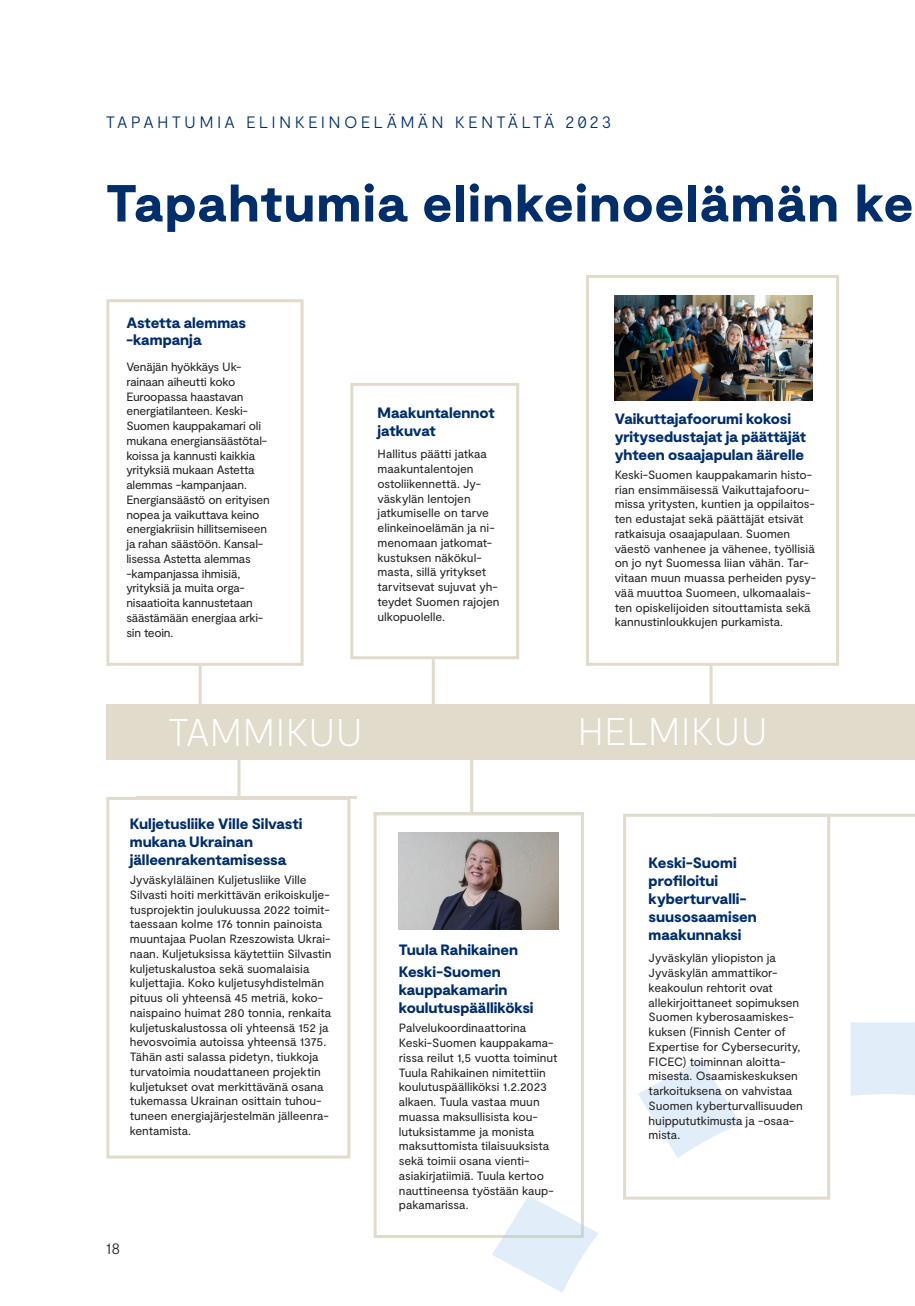
<style>
.page{position:relative;width:915px;height:1306px;background:#fff}
.page>*{position:absolute;margin:0;border:0;box-sizing:border-box;transform-origin:0 0}
.Otsikko_1{font:900 52.05px "Moderat";letter-spacing:.025em;color:#002e6b}
.sitaatti{font:100 38.55px "Moderat";color:#fff}
.ingressi{font:300 16.5px "Moderat";letter-spacing:.195em;color:#002e6b}
.Otsikko_1-2{font:900 15px/18px "Moderat";color:#002e6b}
.t1{font:300 15px "Moderat";color:#231f20}
.sitaatti-2{font:12px/14.7px "Moderat";letter-spacing:-.005em;color:#231f20}
</style>
<div class="page">
<div style="left:106px;top:797px;width:244px;height:361px;border:3px solid #e1dbcc"></div>
<div style="left:106px;top:704px;width:808px;height:55px;background:#e1dbcc"></div>
<hr style="left:237px;top:756px;width:3px;height:40px;background:#e1dbcc">
<hr style="left:136px;top:796px;width:220px;height:3px;background:#e1dbcc">
<hr style="left:199px;top:666px;width:3px;height:41px;background:#e1dbcc">
<hr style="left:431px;top:659px;width:3px;height:45px;background:#e1dbcc">
<div style="left:106px;top:299px;width:197px;height:367px;border:3px solid #e1dbcc"></div>
<div style="left:350px;top:383px;width:169px;height:276px;border:3px solid #e1dbcc"></div>
<div style="left:373px;top:812px;width:210px;height:425px;border:3px solid #e1dbcc"></div>
<hr style="left:470px;top:755px;width:3px;height:57px;background:#e1dbcc">
<hr style="left:373px;top:812px;width:210px;height:3px;background:#e1dbcc">
<svg style="left:638px;top:1060px;width:102px;height:98px"></svg>
<svg style="left:491px;top:1195px;width:107px;height:97px"></svg>
<div style="left:850px;top:1022px;width:64px;height:73px;background:#e1eef9"></div>
<div style="left:623px;top:813px;width:206px;height:386px;border:3px solid #e1dbcc"></div>
<div style="left:586px;top:275px;width:252px;height:391px;border:3px solid #e1dbcc"></div>
<img style="left:614px;top:296px;width:198px;height:104px">
<hr style="left:711px;top:813px;width:203px;height:3px;background:#e1dbcc">
<hr style="left:709px;top:666px;width:3px;height:38px;background:#e1dbcc">
<img style="left:399px;top:832px;width:159px;height:97px">
<p class="ingressi" style="left:106px;top:112px;width:506px">TAPAHTUMIA ELINKEINOELÄMÄN KENTÄLTÄ 2023</p>
<p class="Otsikko_1" style="left:106px;top:173px;width:808px">Tapahtumia elinkeinoelämän ke</p>
<p class="Otsikko_1-2" style="left:126px;top:315px;width:121px;line-height:16.5px">Astetta alemmas -kampanja</p>
<p class="sitaatti-2" style="left:126px;top:360px;width:145px">Venäjän hyökkäys Uk&shy;rainaan aiheutti koko<br>Euroopassa haastavan energiatilanteen. Keski-<br>Suomen kauppakamari oli mukana energiansäästötal&shy;koissa ja kannusti kaikkia yrityksiä mukaan Astetta alemmas -kampanjaan.<br>Energiansäästö on erityisen nopea ja vaikuttava keino energiakriisin hillitsemiseen ja rahan säästöön. Kansal&shy;lisessa Astetta alemmas -kampanjassa ihmisiä, yrityksiä ja muita orga&shy;nisaatioita kannustetaan säästämään energiaa arki&shy;sin teoin.</p>
<p class="Otsikko_1-2" style="left:377px;top:405px;width:119px">Maakuntalennot jatkuvat</p>
<p class="sitaatti-2" style="left:377px;top:447px;width:123px">Hallitus päätti jatkaa maakuntalentojen ostoliikennettä. Jy&shy;väskylän lentojen jatkumiselle on tarve elinkeinoelämän ja ni&shy;menomaan jatkomat&shy;kustuksen näkökul&shy;masta, sillä yritykset tarvitsevat sujuvat yh&shy;teydet Suomen rajojen ulkopuolelle.</p>
<p class="Otsikko_1-2" style="left:614px;top:410px;width:193px">Vaikuttajafoorumi kokosi yritysedustajat ja päättäjät yhteen osaajapulan äärelle</p>
<p class="sitaatti-2" style="left:614px;top:467px;width:203px">Keski-Suomen kauppakamarin histo&shy;rian ensimmäisessä Vaikuttajafooru&shy;missa yritysten, kuntien ja oppilaitos&shy;ten edustajat sekä päättäjät etsivät ratkaisuja osaajapulaan. Suomen väestö vanhenee ja vähenee, työllisiä on jo nyt Suomessa liian vähän. Tar&shy;vitaan muun muassa perheiden pysy&shy;vää muuttoa Suomeen, ulkomaalais&shy;ten opiskelijoiden sitouttamista sekä kannustinloukkujen purkamista.</p>
<p class="sitaatti" style="left:168px;top:710px;width:197px">TAMMIKUU</p>
<p class="sitaatti" style="left:577px;top:709px;width:192px">HELMIKUU</p>
<p class="Otsikko_1-2" style="left:130px;top:815px;width:174px">Kuljetusliike Ville Silvasti mukana Ukrainan jälleenrakentamisessa</p>
<p class="sitaatti-2" style="left:130px;top:872px;width:203px">Jyväskyläläinen Kuljetusliike Ville Silvasti hoiti merkittävän erikoiskulje&shy;tusprojektin joulukuussa 2022 toimit&shy;taessaan kolme 176 tonnin painoista muuntajaa Puolan Rzeszowista Ukrai&shy;naan. Kuljetuksissa käytettiin Silvastin kuljetuskalustoa sekä suomalaisia kuljettajia. Koko kuljetusyhdistelmän pituus oli yhteensä 45 metriä, koko&shy;naispaino huimat 280 tonnia, renkaita kuljetuskalustossa oli yhteensä 152 ja hevosvoimia autoissa yhteensä 1375.<br>Tähän asti salassa pidetyn, tiukkoja turvatoimia noudattaneen projektin kuljetukset ovat merkittävänä osana tukemassa Ukrainan osittain tuhou&shy;tuneen energiajärjestelmän jälleenra&shy;kentamista.</p>
<p class="t1" style="left:106px;top:1240px;width:16px">18</p>
<p class="Otsikko_1-2" style="left:399px;top:941px;width:121px">Tuula Rahikainen</p>
<p class="Otsikko_1-2" style="left:399px;top:963px;width:136px">Keski-Suomen kauppakamarin koulutuspäälliköksi</p>
<p class="sitaatti-2" style="left:399px;top:1021px;width:160px">Palvelukoordinaattorina<br>Keski-Suomen kauppakama&shy;rissa reilut 1,5 vuotta toiminut<br>Tuula Rahikainen nimitettiin koulutuspäälliköksi 1.2.2023 alkaen. Tuula vastaa muun muassa maksullisista kou&shy;lutuksistamme ja monista maksuttomista tilaisuuksista sekä toimii osana vienti&shy;asiakirjatiimiä. Tuula kertoo nauttineensa työstään kaup&shy;pakamarissa.</p>
<p class="Otsikko_1-2" style="left:648px;top:855px;width:110px">Keski-Suomi profiloitui kyberturvalli&shy;suusosaamisen maakunnaksi</p>
<p class="sitaatti-2" style="left:648px;top:951px;width:156px">Jyväskylän yliopiston ja<br>Jyväskylän ammattikor&shy;keakoulun rehtorit ovat allekirjoittaneet sopimuksen<br>Suomen kyberosaamiskes&shy;kuksen (Finnish Center of<br>Expertise for Cybersecurity,<br>FICEC) toiminnan aloitta&shy;misesta. Osaamiskeskuksen tarkoituksena on vahvistaa<br>Suomen kyberturvallisuuden huippututkimusta ja -osaa&shy;mista.</p>
</div>
